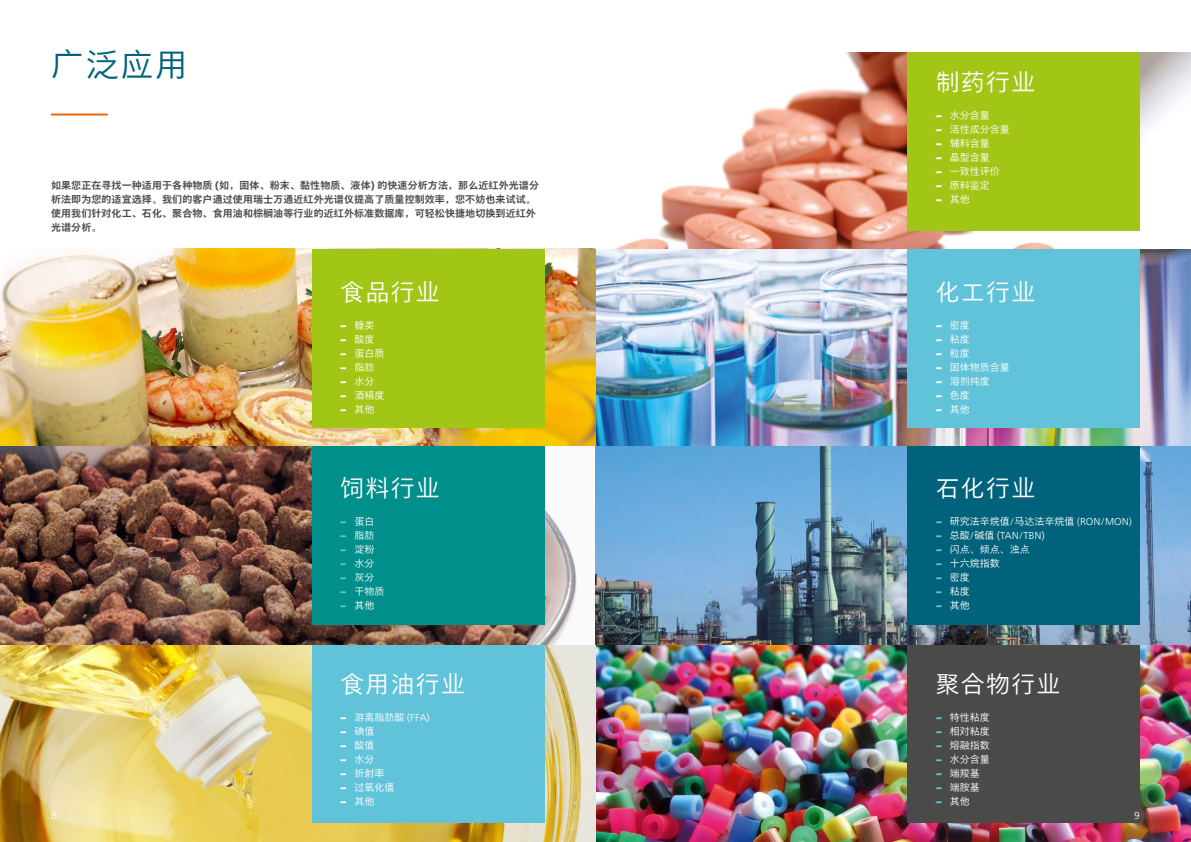
<style>
.page{position:relative;width:1191px;height:842px;background:#fff}
.page>*{position:absolute;margin:0;border:0;box-sizing:border-box;transform-origin:0 0}
.t1{font:300 33px "M Xiang He Hei SC Pro";color:#00627b}
.t2{font:300 24px "M Xiang He Hei SC Pro";letter-spacing:.05em;color:#fff}
.t3{font:300 10px/14px "M Xiang He Hei SC Pro";color:#fff}
.t4{font:700 10px/14px "M Xiang He Hei SC Pro";letter-spacing:.01em;color:#4a4a49}
.t5{font:300 10px "Neue Frutiger World";color:#fff}
.s1{font-family:"Neue Frutiger World Xtra Blk";font-weight:400}
.s2{font-family:"Neue Frutiger World Xtra Blk";font-weight:400;color:#61c3d9}
.s3{font-family:"Neue Frutiger World"}
.s4{font-family:"M Xiang He Hei SC Pro"}
</style>
<div class="page">
<img style="left:595px;top:249px;width:596px;height:197px">
<img style="left:0;top:249px;width:595px;height:197px">
<img style="left:615px;top:52px;width:576px;height:197px">
<img style="left:595px;top:644px;width:596px;height:198px">
<img style="left:0;top:644px;width:595px;height:198px">
<div style="left:907px;top:644px;width:233px;height:179px;background:#4a4a49"></div>
<div style="left:312px;top:249px;width:232px;height:178px;background:#a2c616"></div>
<div style="left:312px;top:644px;width:232px;height:179px;background:#61c3d9"></div>
<img style="left:0;top:446px;width:577px;height:198px">
<div style="left:312px;top:446px;width:232px;height:179px;background:#008f8b"></div>
<hr style="left:51px;top:114px;width:57px;height:2px;background:#ec6606">
<div style="left:907px;top:249px;width:233px;height:178px;background:#61c3d9"></div>
<div style="left:907px;top:52px;width:233px;height:179px;background:#a2c616"></div>
<img style="left:595px;top:446px;width:596px;height:198px">
<div style="left:907px;top:446px;width:233px;height:179px;background:#00627b"></div>
<h1 class="t1" style="left:51px;top:44px;width:138px">广泛应用</h1>
<p class="t4" style="left:51px;top:178px;width:489px">如果您正在寻找一种适用于各种物质 (如，固体、粉末、黏性物质、液体) 的快速分析方法，那么近红外光谱分析法即为您的适宜选择。我们的客户通过使用瑞士万通近红外光谱仪提高了质量控制效率，您不妨也来试试。使用我们针对化工、石化、聚合物、食用油和棕榈油等行业的近红外标准数据库，可轻松快捷地切换到近红外光谱分析。</p>
<h2 class="t2" style="left:340px;top:277px;width:101px">食品行业</h2>
<p class="t3" style="left:340px;top:318px;width:46px"><span class="s1">−</span> 糖类<br><span class="s1">−</span> 酸度<br><span class="s1">−</span> 蛋白质<span class="s1">−</span> 脂肪<br><span class="s1">−</span> 水分<br><span class="s1">−</span> 酒精度<span class="s1">−</span> 其他</p>
<h2 class="t2" style="left:340px;top:473px;width:101px">饲料行业</h2>
<p class="t3" style="left:340px;top:514px;width:46px"><span class="s2">−</span> 蛋白<br><span class="s2">−</span> 脂肪<br><span class="s2">−</span> 淀粉<br><span class="s2">−</span> 水分<br><span class="s2">−</span> 灰分<br><span class="s2">−</span> 干物质<span class="s2">−</span> 其他</p>
<h2 class="t2" style="left:340px;top:669px;width:126px">食用油行业</h2>
<p class="t3" style="left:340px;top:710px;width:91px"><span class="s1">−</span> 游离脂肪酸 (<span class="s3">FFA</span>) <span class="s1">−</span> 碘值<br><span class="s1">−</span> 酸值<br><span class="s1">−</span> 水分<br><span class="s1">−</span> 折射率<br><span class="s1">−</span> 过氧化值<br><span class="s1">−</span> 其他</p>
<h2 class="t2" style="left:935px;top:67px;width:101px">制药行业</h2>
<p class="t3" style="left:935px;top:108px;width:76px"><span class="s1">−</span> 水分含量<br><span class="s1">−</span> 活性成分含量<span class="s1">−</span> 辅料含量<br><span class="s1">−</span> 晶型含量<br><span class="s1">−</span> 一致性评价<br><span class="s1">−</span> 原料鉴定<br><span class="s1">−</span> 其他</p>
<h2 class="t2" style="left:935px;top:277px;width:101px">化工行业</h2>
<p class="t3" style="left:935px;top:318px;width:76px"><span class="s1">−</span> 密度<br><span class="s1">−</span> 粘度<br><span class="s1">−</span> 粒度<br><span class="s1">−</span> 固体物质含量<span class="s1">−</span> 溶剂纯度<br><span class="s1">−</span> 色度<br><span class="s1">−</span> 其他</p>
<h2 class="t2" style="left:935px;top:473px;width:101px">石化行业</h2>
<p class="t3" style="left:935px;top:514px;width:198px"><span class="s2">−</span> 研究法辛烷值<span class="s3">/</span>马达法辛烷值 <span class="s3">(RON/MON)</span></p>
<p class="t5" style="left:935px;top:528px;width:111px"><span class="s2">−</span> <span class="s4">总酸</span>/<span class="s4">碱值 (</span>TAN/TBN<span class="s4">)</span></p>
<p class="t3" style="left:935px;top:542px;width:96px"><span class="s2">−</span> 闪点、倾点、浊点<span class="s2">−</span> 十六烷指数<br><span class="s2">−</span> 密度<br><span class="s2">−</span> 粘度<br><span class="s2">−</span> 其他</p>
<h2 class="t2" style="left:935px;top:669px;width:126px">聚合物行业</h2>
<p class="t3" style="left:935px;top:710px;width:56px"><span class="s2">−</span> 特性粘度<span class="s2">−</span> 相对粘度<span class="s2">−</span> 熔融指数<span class="s2">−</span> 水分含量<span class="s2">−</span> 端羧基<br><span class="s2">−</span> 端胺基<br><span class="s2">−</span> 其他</p>
<p class="t5" style="left:51px;top:808px;width:7px">8</p>
<p class="t5" style="left:1134px;top:808px;width:7px">9</p>
</div>
